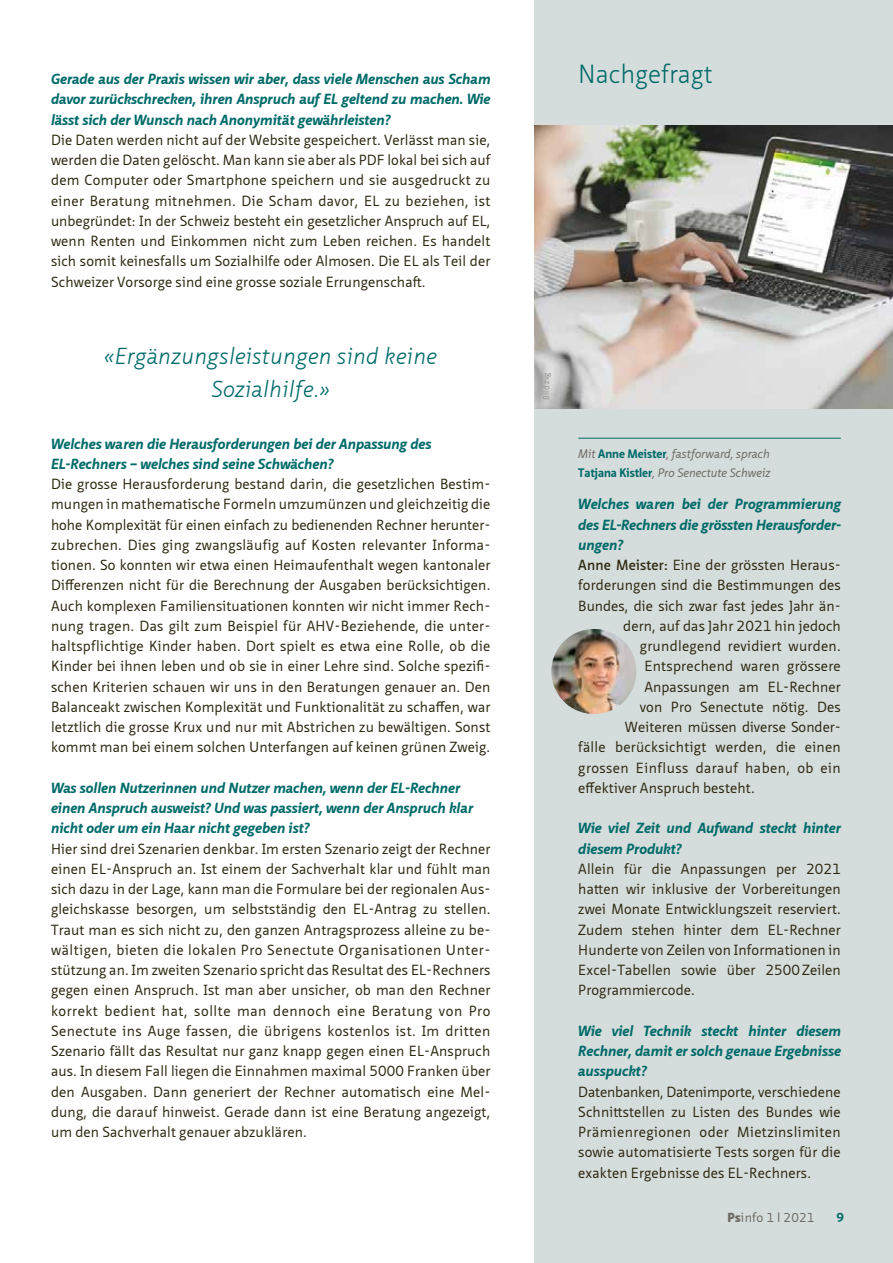
<style>
.page{position:relative;width:893px;height:1263px;background:#fff}
.page>*{position:absolute;margin:0;border:0;box-sizing:border-box;transform-origin:0 0}
.t1{font:300 25.5px "Neue Sans Pro";color:#006b6a}
.t2{font:italic 300 22.5px/33px "Neue Sans Pro";letter-spacing:.01em;color:#006b6a;text-align:center}
.t3{font:14.25px/20.2px "Neue Sans Pro";letter-spacing:.01em;color:#2f2912;text-align:justify}
.t4{font:italic 700 14.25px/20.2px "Neue Sans Pro";letter-spacing:.01em;color:#006b6a}
.t5{font:14.25px "Neue Sans Pro";letter-spacing:.03em;color:#2f2912}
.t6{font:12.75px "Neue Sans Pro";color:#6d6a63}
.t7{font:700 12.75px "Neue Sans Pro";color:#006b6a}
.t8{font:italic 12px/19.5px "Neue Sans Pro";color:#6d6a63}
.t9{font:8.25px "Neue Sans Pro";color:#959490}
.s1{font-weight:700;font-style:normal;color:#006b6a}
.s2{font-weight:600}
.s3{font-weight:900}
.s4{font-size:12.45px}
</style>
<div class="page">
<div style="left:534px;top:0;width:359px;height:1263px;background:#d5dddc"></div>
<img style="left:534px;top:125px;width:359px;height:283px">
<hr style="left:578px;top:438px;width:263px;height:1px;background:#006b6a">
<img style="left:551px;top:629px;width:85px;height:85px;border-radius:43px">
<p class="t4" style="left:51px;top:69px;width:441px;text-align:justify">Gerade aus der Praxis wissen wir aber, dass viele Menschen aus Scham davor zurückschrecken, ihren Anspruch auf EL geltend zu machen. Wie lässt sich der Wunsch nach Anonymität gewährleisten?</p>
<p class="t3" style="left:51px;top:129px;width:441px">Die Daten werden nicht auf der Website gespeichert. Verlässt man sie, werden die Daten gelöscht. Man kann sie aber als PDF lokal bei sich auf dem Computer oder Smartphone speichern und sie ausgedruckt zu einer Beratung mitnehmen. Die Scham davor, EL zu beziehen, ist unbegründet: In der Schweiz besteht ein gesetzlicher Anspruch auf EL, wenn Renten und Einkommen nicht zum Leben reichen. Es handelt sich somit keinesfalls um Sozialhilfe oder Almosen. Die EL als Teil der Schweizer Vorsorge sind eine grosse soziale Errungenschaft.</p>
<h2 class="t2" style="left:104px;top:339px;width:335px">«Ergänzungsleistungen sind keine<br>Sozialhilfe.»</h2>
<p class="t4" style="left:51px;top:433px;width:382px">Welches waren die Herausforderungen bei der Anpassung des<br>EL-Rechners – welches sind seine Schwächen?</p>
<p class="t3" style="left:51px;top:474px;width:441px;text-align:left">Die grosse Herausforderung bestand darin, die gesetzlichen Bestim&shy;mungen in mathematische Formeln umzumünzen und gleichzeitig die hohe Komplexität für einen einfach zu bedienenden Rechner herunter&shy;zubrechen. Dies ging zwangsläufig auf Kosten relevanter Informa&shy;tionen. So konnten wir etwa einen Heimaufenthalt wegen kantonaler Differenzen nicht für die Berechnung der Ausgaben berücksichtigen.<br>Auch komplexen Familiensituationen konnten wir nicht immer Rech&shy;nung tragen. Das gilt zum Beispiel für AHV-Beziehende, die unter&shy;haltspflichtige Kinder haben. Dort spielt es etwa eine Rolle, ob die Kinder bei ihnen leben und ob sie in einer Lehre sind. Solche spezifi&shy;schen Kriterien schauen wir uns in den Beratungen genauer an. Den Balanceakt zwischen Komplexität und Funktionalität zu schaffen, war letztlich die grosse Krux und nur mit Abstrichen zu bewältigen. Sonst kommt man bei einem solchen Unterfangen auf keinen grünen Zweig.</p>
<p class="t4" style="left:51px;top:777px;width:424px">Was sollen Nutzerinnen und Nutzer machen, wenn der EL-Rechner einen Anspruch ausweist? Und was passiert, wenn der Anspruch klar nicht oder um ein Haar nicht gegeben ist?</p>
<p class="t3" style="left:51px;top:838px;width:441px;text-align:left">Hier sind drei Szenarien denkbar. Im ersten Szenario zeigt der Rechner einen EL-Anspruch an. Ist einem der Sachverhalt klar und fühlt man sich dazu in der Lage, kann man die Formulare bei der regionalen Aus&shy;gleichskasse besorgen, um selbstständig den EL-Antrag zu stellen.<br>Traut man es sich nicht zu, den ganzen Antragsprozess alleine zu be&shy;wältigen, bieten die lokalen Pro Senectute Organisationen Unter&shy;stützung an. Im zweiten Szenario spricht das Resultat des EL-Rechners gegen einen Anspruch. Ist man aber unsicher, ob man den Rechner korrekt bedient hat, sollte man dennoch eine Beratung von Pro Senectute ins Auge fassen, die übrigens kostenlos ist. Im dritten Szenario fällt das Resultat nur ganz knapp gegen einen EL-Anspruch aus. In diesem Fall liegen die Einnahmen maximal 5000 Franken über den Ausgaben. Dann generiert der Rechner automatisch eine Mel&shy;dung, die darauf hinweist. Gerade dann ist eine Beratung angezeigt, um den Sachverhalt genauer abzuklären.</p>
<h1 class="t1" style="left:578px;top:58px;width:136px">Nachgefragt</h1>
<p class="t9" style="left:541px;top:400px;width:29px;rotate:-90deg">Bild zvg</p>
<p class="t8" style="left:578px;top:443px;width:194px">Mit <span class="s1">Anne Meister</span>, fastforward, sprach<br><span class="s1">Tatjana Kistler</span>, Pro Senectute Schweiz</p>
<p class="t4" style="left:578px;top:494px;width:264px">Welches waren bei der Programmierung</p>
<p class="t4" style="left:578px;top:514px;width:263px">des EL-Rechners die grössten Herausforder-</p>
<p class="t4" style="left:578px;top:534px;width:46px">ungen?</p>
<p class="t3" style="left:578px;top:555px;width:264px"><span class="s2">Anne Meister:</span> Eine der grössten Heraus-</p>
<p class="t3" style="left:578px;top:575px;width:264px">forderungen sind die Bestimmungen des</p>
<p class="t3" style="left:578px;top:595px;width:264px">Bundes, die sich zwar fast jedes Jahr än-</p>
<p class="t3" style="left:623px;top:615px;width:219px">dern, auf das Jahr 2021 hin jedoch</p>
<p class="t3" style="left:640px;top:636px;width:203px">grundlegend revidiert wurden.</p>
<p class="t3" style="left:644px;top:656px;width:198px">Entsprechend waren grössere</p>
<p class="t3" style="left:644px;top:676px;width:198px">Anpassungen am EL-Rechner</p>
<p class="t3" style="left:640px;top:696px;width:202px">von Pro Senectute nötig. Des</p>
<p class="t3" style="left:625px;top:717px;width:218px">Weiteren müssen diverse Sonder-</p>
<p class="t3" style="left:578px;top:737px;width:264px">fälle berücksichtigt werden, die einen</p>
<p class="t5" style="left:578px;top:758px;width:264px">grossen Einfluss darauf haben, ob ein</p>
<p class="t3" style="left:578px;top:777px;width:178px">effektiver Anspruch besteht.</p>
<p class="t4" style="left:578px;top:818px;width:264px">Wie viel Zeit und Aufwand steckt hinter diesem Produkt?</p>
<p class="t3" style="left:578px;top:858px;width:264px">Allein für die Anpassungen per 2021 hatten wir inklusive der Vorbereitungen zwei Monate Entwicklungszeit reserviert.<br>Zudem stehen hinter dem EL-Rechner Hunderte von Zeilen von Informationen in Excel-Tabellen sowie über 2500Zeilen Programmiercode.</p>
<p class="t4" style="left:578px;top:1020px;width:264px;text-align:justify">Wie viel Technik steckt hinter diesem Rechner, damit er solch genaue Ergebnisse ausspuckt?</p>
<p class="t3" style="left:578px;top:1081px;width:264px">Datenbanken, Datenimporte, verschiedene Schnittstellen zu Listen des Bundes wie Prämienregionen oder Mietzinslimiten sowie automatisierte Tests sorgen für die exakten Ergebnisse des EL-Rechners.</p>
<p class="t6" style="left:727px;top:1209px;width:88px"><span class="s3">Ps</span>info <span class="s4">1</span> l <span class="s4">2021</span></p>
<p class="t7" style="left:836px;top:1209px;width:9px">9</p>
</div>
